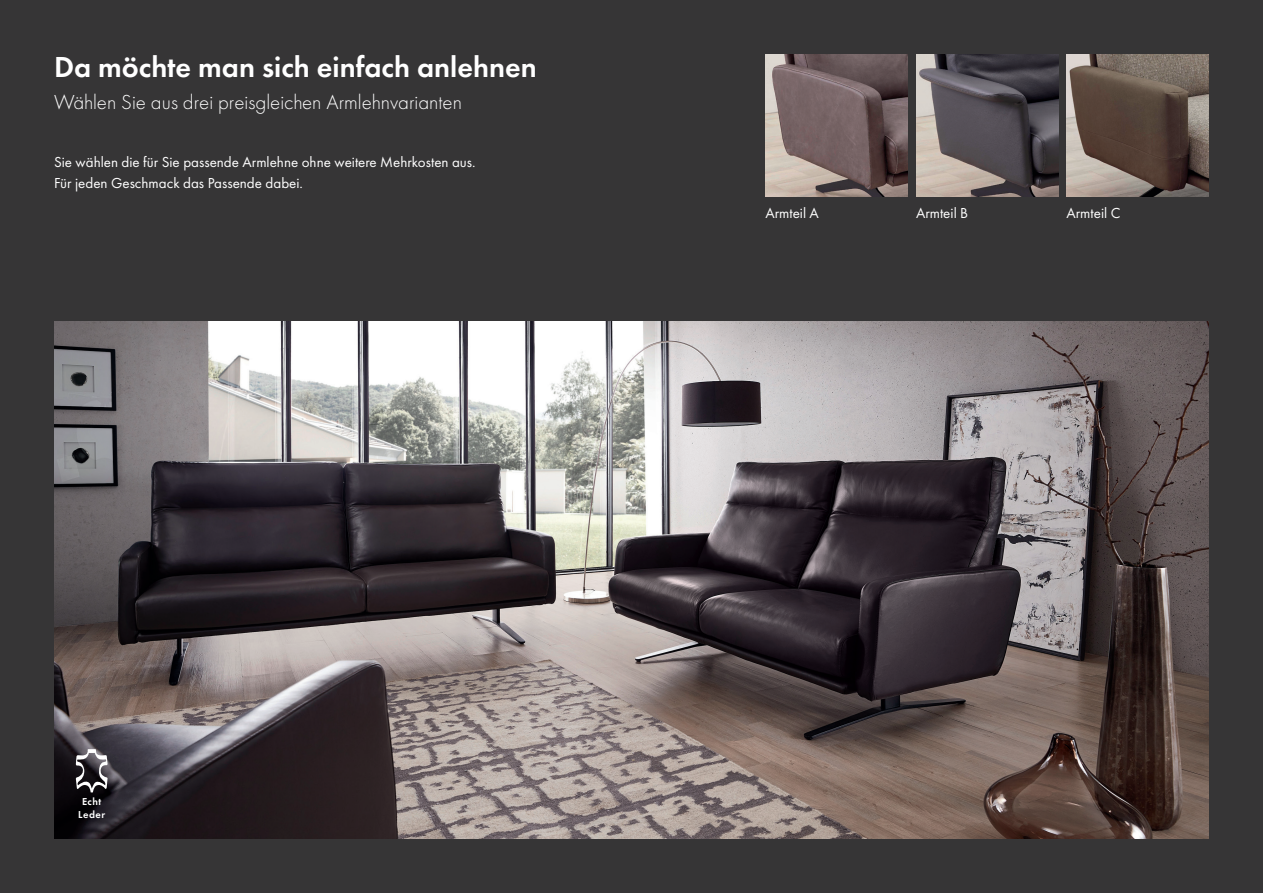
<style>
.page{position:relative;width:1263px;height:893px;background:#363536}
.page>*{position:absolute;margin:0;border:0;box-sizing:border-box;transform-origin:0 0}
.t1{font:600 30px "Futura PT";color:#fff}
.t2{font:300 21px "Futura PT";color:#fff}
.t3{font:15px/21px "Futura PT";color:#fff}
.t4{font:600 10.5px/12.6px "Futura PT";letter-spacing:.045em;color:#fff;text-align:center}
</style>
<div class="page">
<img style="left:54px;top:321px;width:1155px;height:518px">
<img style="left:1066px;top:54px;width:143px;height:142px">
<img style="left:916px;top:54px;width:142px;height:142px">
<img style="left:765px;top:54px;width:143px;height:142px">
<svg style="left:76px;top:749px;width:32px;height:43px"></svg>
<h1 class="t1" style="left:54px;top:48px;width:484px">Da möchte man sich einfach anlehnen</h1>
<h2 class="t2" style="left:54px;top:90px;width:410px">Wählen Sie aus drei preisgleichen Armlehnvarianten</h2>
<p class="t3" style="left:54px;top:151px;width:423px">Sie wählen die für Sie passende Armlehne ohne weitere Mehrkosten aus.<br>Für jeden Geschmack das Passende dabei.</p>
<p class="t3" style="left:765px;top:202px;width:55px">Armteil A</p>
<p class="t3" style="left:916px;top:202px;width:54px">Armteil B</p>
<p class="t3" style="left:1066px;top:202px;width:55px">Armteil C</p>
<p class="t4" style="left:78px;top:795px;width:28px">Echt<br>Leder</p>
</div>
